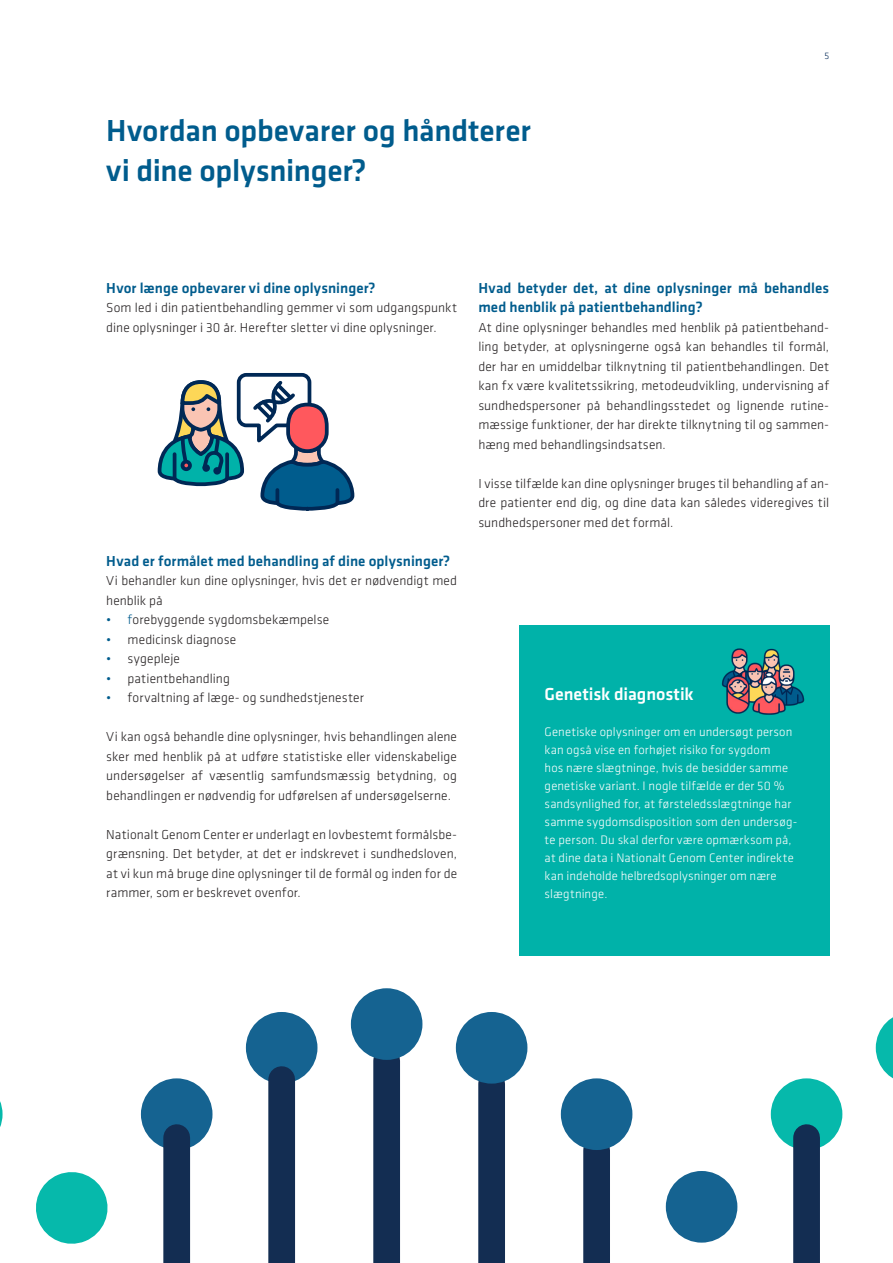
<style>
.page{position:relative;width:893px;height:1263px;background:#fff}
.page>*{position:absolute;margin:0;border:0;box-sizing:border-box;transform-origin:0 0}
.Klavika___Overskrift{font:500 31.5px "Klavika Basic";letter-spacing:-.005em;color:#005c8d}
.Klavika___Boks_Overs{font:500 18px "Klavika Basic";letter-spacing:-.005em;color:#fff}
.Klavika___Brød{font:500 15px/19.5px "Klavika Basic";letter-spacing:.005em;color:#005c8d}
.Klavika___Brød-2{font:300 13.5px/19.5px "Klavika Basic";letter-spacing:.005em;color:#231f20;text-align:justify}
.Klavika___Brød_Indry{font:300 13.5px "Klavika Basic";letter-spacing:.01em;color:#231f20}
.Klavika___Boks_Overs-2{font:300 12.75px/18px "Klavika Basic";letter-spacing:.01em;color:#fff}
.t1{font:300 9.75px "Klavika Basic";color:#002855}
.s1{color:#005c8d}
</style>
<div class="page">
<div style="left:141px;top:1078px;width:71px;height:72px;background:#156391;border-radius:50%"></div>
<div style="left:246px;top:1012px;width:71px;height:71px;background:#156391;border-radius:50%"></div>
<div style="left:373px;top:1061px;width:27px;height:202px;background:#132d52"></div>
<div style="left:478px;top:1084px;width:27px;height:179px;background:#132d52"></div>
<div style="left:583px;top:1150px;width:27px;height:113px;background:#132d52"></div>
<div style="left:163px;top:1137px;width:27px;height:126px;background:#132d52"></div>
<div style="left:268px;top:1079px;width:27px;height:184px;background:#132d52"></div>
<div style="left:456px;top:1012px;width:71px;height:71px;background:#156391;border-radius:50%"></div>
<div style="left:561px;top:1078px;width:71px;height:72px;background:#156391;border-radius:50%"></div>
<div style="left:351px;top:988px;width:71px;height:72px;background:#156391;border-radius:50%"></div>
<svg style="left:876px;top:1017px;width:17px;height:61px"></svg>
<div style="left:771px;top:1078px;width:71px;height:72px;background:#06b9ab;border-radius:50%"></div>
<hr style="left:892px;top:1061px;width:1px;height:202px;background:#132d52">
<div style="left:793px;top:1137px;width:27px;height:126px;background:#132d52"></div>
<svg style="left:0;top:1101px;width:3px;height:26px"></svg>
<div style="left:666px;top:1171px;width:71px;height:71px;background:#156391;border-radius:50%"></div>
<svg style="left:36px;top:1172px;width:72px;height:72px"></svg>
<div style="left:519px;top:625px;width:310px;height:331px;background:#00b2a9"></div>
<img style="left:729px;top:648px;width:19px;height:24px">
<img style="left:763px;top:648px;width:17px;height:15px">
<img style="left:733px;top:660px;width:44px;height:12px">
<img style="left:764px;top:663px;width:41px;height:43px">
<img style="left:760px;top:672px;width:31px;height:43px">
<img style="left:721px;top:672px;width:39px;height:42px">
<svg style="left:158px;top:373px;width:196px;height:138px"></svg>
<p class="Klavika___Overskrift" style="left:106px;top:109px;width:426px">Hvordan opbevarer og håndterer</p>
<p class="Klavika___Overskrift" style="left:106px;top:149px;width:262px">vi dine oplysninger?</p>
<p class="t1" style="left:824px;top:49px;width:6px">5</p>
<p class="Klavika___Brød" style="left:106px;top:277px;width:271px">Hvor længe opbevarer vi dine oplysninger?</p>
<p class="Klavika___Brød-2" style="left:106px;top:298px;width:352px">Som led i din patientbehandling gemmer vi som udgangspunkt dine oplysninger i 30 år. Herefter sletter vi dine oplysninger.</p>
<p class="Klavika___Brød" style="left:106px;top:550px;width:345px">Hvad er formålet med behandling af dine oplysninger?</p>
<p class="Klavika___Brød-2" style="left:106px;top:571px;width:352px">Vi behandler kun dine oplysninger, hvis det er nødvendigt med henblik på</p>
<p class="Klavika___Brød_Indry" style="left:106px;top:611px;width:224px"><span class="s1">• f</span>orebyggende sygdomsbekæmpelse</p>
<p class="Klavika___Brød_Indry" style="left:106px;top:631px;width:132px"><span class="s1">•</span> medicinsk diagnose</p>
<p class="Klavika___Brød_Indry" style="left:106px;top:650px;width:75px"><span class="s1">•</span> sygepleje</p>
<p class="Klavika___Brød_Indry" style="left:106px;top:670px;width:125px"><span class="s1">•</span> patientbehandling</p>
<p class="Klavika___Brød_Indry" style="left:106px;top:689px;width:259px"><span class="s1">•</span> forvaltning af læge- og sundhedstjenester</p>
<p class="Klavika___Brød-2" style="left:106px;top:727px;width:352px">Vi kan også behandle dine oplysninger, hvis behandlingen alene sker med henblik på at udføre statistiske eller videnskabelige undersøgelser af væsentlig samfundsmæssig betydning, og behandlingen er nødvendig for udførelsen af undersøgelserne.</p>
<p class="Klavika___Brød-2" style="left:106px;top:824px;width:352px">Nationalt Genom Center er underlagt en lovbestemt formålsbe&shy;grænsning. Det betyder, at det er indskrevet i sundhedsloven, at vi kun må bruge dine oplysninger til de formål og inden for de rammer, som er beskrevet ovenfor.</p>
<p class="Klavika___Brød" style="left:478px;top:277px;width:352px">Hvad betyder det, at dine oplysninger må behandles med henblik på patientbehandling?</p>
<p class="Klavika___Brød-2" style="left:478px;top:317px;width:352px">At dine oplysninger behandles med henblik på patientbehand&shy;ling betyder, at oplysningerne også kan behandles til formål, der har en umiddelbar tilknytning til patientbehandlingen. Det kan fx være kvalitetssikring, metodeudvikling, undervisning af sundhedspersoner på behandlingsstedet og lignende rutine&shy;mæssige funktioner, der har direkte tilknytning til og sammen&shy;hæng med behandlingsindsatsen.</p>
<p class="Klavika___Brød-2" style="left:478px;top:473px;width:352px">I visse tilfælde kan dine oplysninger bruges til behandling af an&shy;dre patienter end dig, og dine data kan således videregives til sundhedspersoner med det formål.</p>
<p class="Klavika___Boks_Overs" style="left:545px;top:682px;width:150px">Genetisk diagnostik</p>
<p class="Klavika___Boks_Overs-2" style="left:545px;top:722px;width:254px">Genetiske oplysninger om en undersøgt person kan også vise en forhøjet risiko for sygdom<br>hos nære slægtninge, hvis de besidder samme genetiske variant. I nogle tilfælde er der 50 % sandsynlighed for, at førsteledsslægtninge har samme sygdomsdisposition som den undersøg&shy;te person. Du skal derfor være opmærksom på, at dine data i Nationalt Genom Center indirekte kan indeholde helbredsoplysninger om nære slægtninge.</p>
</div>
